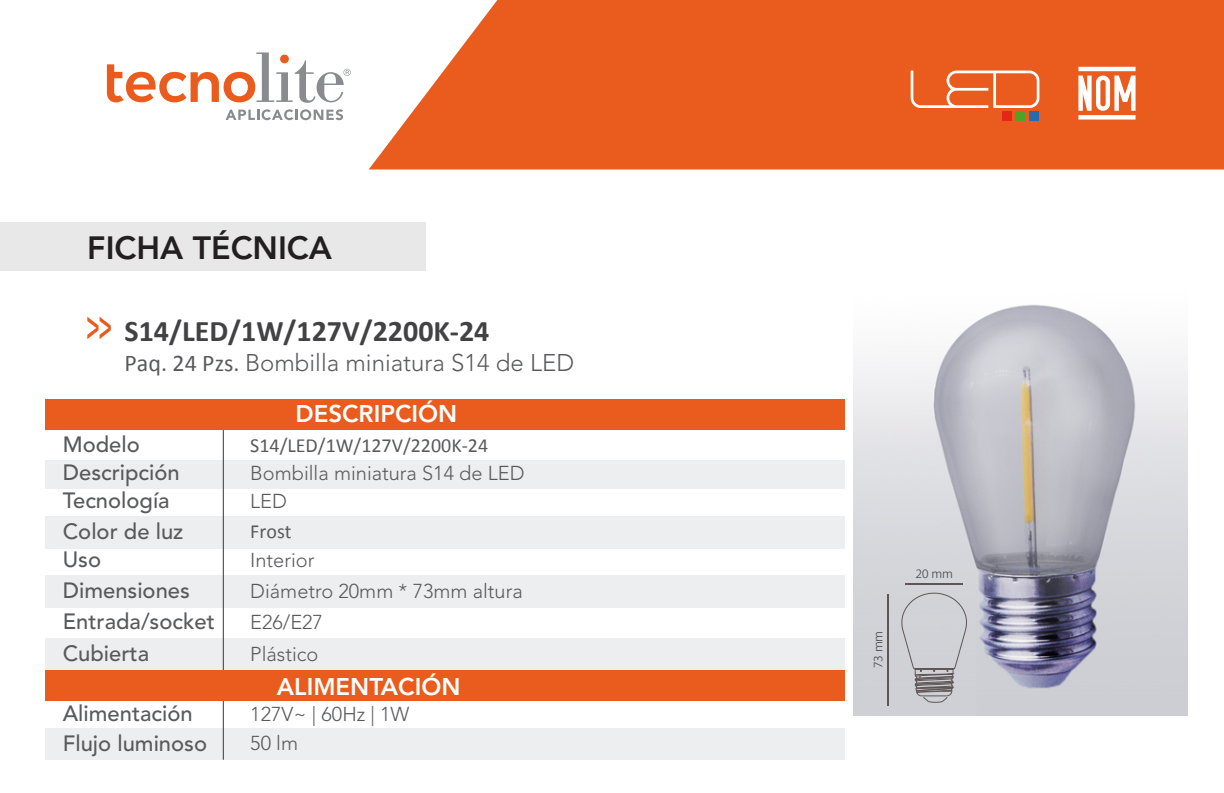
<style>
.page{position:relative;width:1224px;height:793px;background:#fff}
.page>*{position:absolute;margin:0;border:0;box-sizing:border-box;transform-origin:0 0}
.t1{font:800 32px "Avenir LT Std";color:#231f20}
.t2{font:700 30px "Calibri";color:#424143}
.t3{font:300 24px "Avenir LT Std";color:#595a5c}
.t4{font:800 24px "Avenir LT Std";color:#fff}
.t5{font:500 22px/28.2px "Avenir LT Std";color:#595a5c}
.t6{font:300 20px "Avenir LT Std";color:#595a5c}
.t7{font:20px "Calibri";color:#595a5c}
.t8{font:13px "Akagi";letter-spacing:-.025em;color:#4c5055}
.s1{font-family:"Calibri";font-weight:400}
</style>
<div class="page">
<div style="left:0;top:222px;width:426px;height:48px;background:#e9e8e9"></div>
<svg style="left:87px;top:317px;width:24px;height:22px"></svg>
<svg style="left:369px;top:0;width:855px;height:169px;background:#eb682e"></svg>
<svg style="left:1078px;top:67px;width:58px;height:53px"></svg>
<div style="left:1002px;top:111px;width:10px;height:10px;background:#e22617"></div>
<div style="left:1015px;top:111px;width:10px;height:10px;background:#51a126"></div>
<div style="left:1029px;top:111px;width:10px;height:10px;background:#286ab0"></div>
<svg style="left:911px;top:71px;width:128px;height:37px"></svg>
<svg style="left:226px;top:109px;width:117px;height:11px"></svg>
<svg style="left:107px;top:52px;width:244px;height:51px"></svg>
<div style="left:45px;top:728px;width:800px;height:32px;background:#edeeef"></div>
<div style="left:45px;top:460px;width:800px;height:28px;background:#edeeef"></div>
<div style="left:45px;top:516px;width:800px;height:32px;background:#edeeef"></div>
<div style="left:45px;top:575px;width:800px;height:32px;background:#edeeef"></div>
<div style="left:45px;top:638px;width:800px;height:32px;background:#edeeef"></div>
<hr style="left:223px;top:430px;width:1px;height:330px;background:#504e53">
<div style="left:45px;top:399px;width:800px;height:31px;background:#ea5c1d"></div>
<div style="left:45px;top:670px;width:800px;height:31px;background:#ea5c1d"></div>
<img style="left:853px;top:304px;width:335px;height:411px">
<hr style="left:887px;top:595px;width:1px;height:111px;background:#605555">
<hr style="left:906px;top:583px;width:57px;height:2px;background:#605555">
<svg style="left:901px;top:592px;width:67px;height:111px;background:#c2c3c7"></svg>
<h1 class="t1" style="left:87px;top:228px;width:246px">FICHA TÉCNICA</h1>
<h2 class="t2" style="left:125px;top:309px;width:366px">S14/LED/1W/127V/2200K-24</h2>
<p class="t3" style="left:125px;top:349px;width:451px"><span class="s1">Paq. 24 Pzs.</span> Bombilla miniatura S14 de LED</p>
<p class="t5" style="left:63px;top:431px;width:118px">Modelo<br>Descripción</p>
<p class="t4" style="left:295px;top:399px;width:163px">DESCRIPCIÓN</p>
<p class="t7" style="left:250px;top:432px;width:239px">S14/LED/1W/127V/2200K-24</p>
<p class="t6" style="left:250px;top:462px;width:276px">Bombilla miniatura S14 de LED</p>
<p class="t5" style="left:63px;top:487px;width:108px">Tecnología</p>
<p class="t6" style="left:250px;top:490px;width:38px">LED</p>
<p class="t5" style="left:63px;top:517px;width:122px">Color de luz</p>
<p class="t7" style="left:250px;top:517px;width:43px">Frost</p>
<p class="t5" style="left:63px;top:546px;width:40px">Uso</p>
<p class="t6" style="left:250px;top:548px;width:66px">Interior</p>
<p class="t5" style="left:63px;top:577px;width:129px">Dimensiones</p>
<p class="t6" style="left:250px;top:579px;width:274px">Diámetro 20mm * 73mm altura</p>
<p class="t5" style="left:63px;top:608px;width:154px">Entrada/socket</p>
<p class="t6" style="left:250px;top:610px;width:74px">E26/E27</p>
<p class="t5" style="left:63px;top:640px;width:88px">Cubierta</p>
<p class="t6" style="left:250px;top:642px;width:70px">Plástico</p>
<p class="t5" style="left:63px;top:699px;width:131px">Alimentación</p>
<p class="t4" style="left:277px;top:672px;width:185px">ALIMENTACIÓN</p>
<p class="t6" style="left:250px;top:702px;width:161px">127V~ | 60Hz | 1W</p>
<p class="t5" style="left:63px;top:730px;width:146px">Flujo luminoso</p>
<p class="t6" style="left:250px;top:732px;width:49px">50 lm</p>
<p class="t8" style="left:870px;top:668px;width:38px;rotate:-90deg">73 mm</p>
<p class="t8" style="left:915px;top:566px;width:39px">20 mm</p>
</div>
